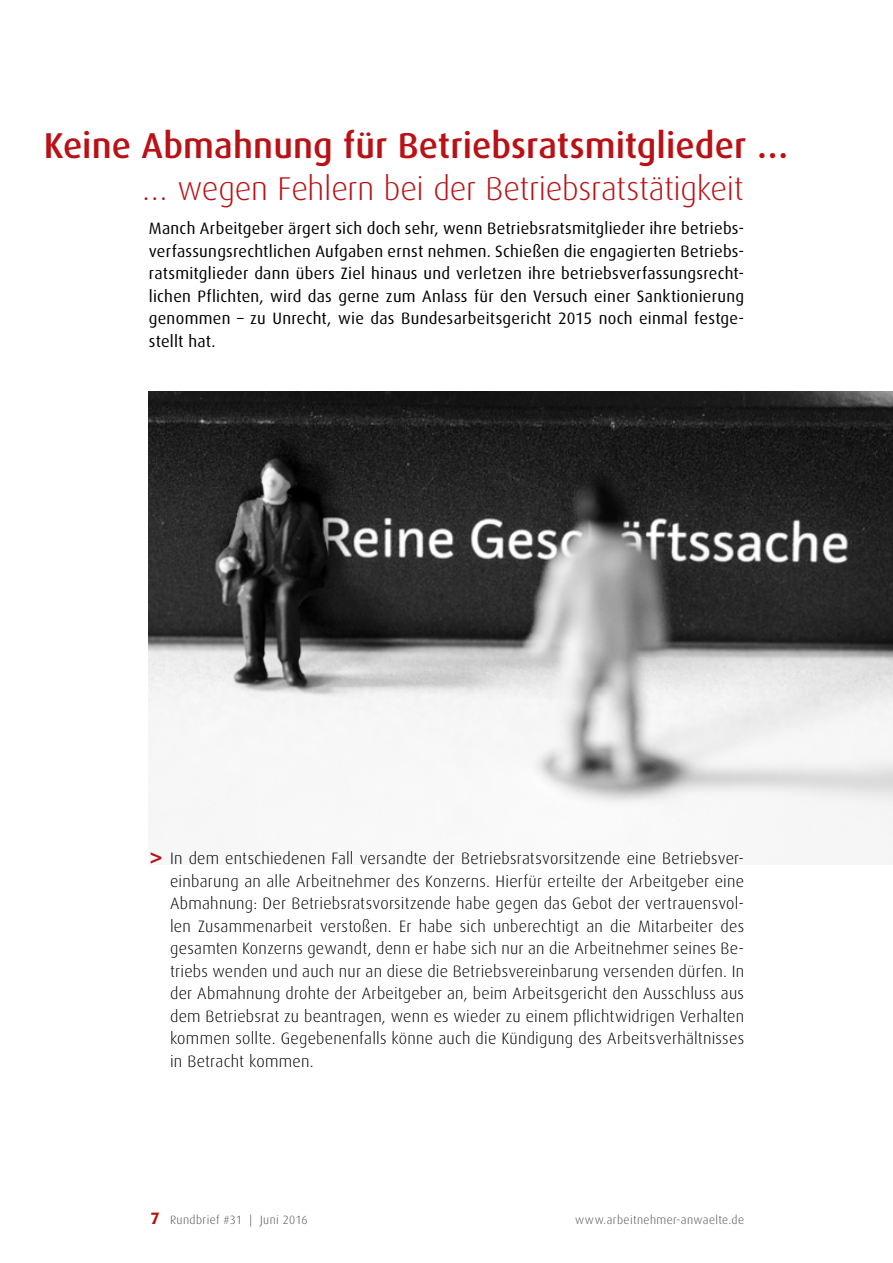
<style>
.page{position:relative;width:893px;height:1263px;background:#fff}
.page>*{position:absolute;margin:0;border:0;box-sizing:border-box;transform-origin:0 0}
.t1{font:500 36px "Dax";color:#b91115}
.t2{font:300 33px "Dax";letter-spacing:-.01em;color:#b91115}
.t3{font:500 27px "Dax";color:#b91115}
.t4{font:300 16.5px/22.5px "Dax";letter-spacing:.015em;color:#000;text-align:justify}
.t5{font:16.5px/22.5px "Dax";letter-spacing:.015em;color:#000;text-align:justify}
.t6{font:300 12px "Dax";letter-spacing:.035em;color:#504f53}
.s1{font-weight:700;font-size:16.5px;color:#b91115}
</style>
<div class="page">
<img style="left:149px;top:392px;width:744px;height:431px">
<h1 class="t1" style="left:44px;top:125px;width:746px">Keine Abmahnung für Betriebsratsmitglieder …</h1>
<h2 class="t2" style="left:142px;top:170px;width:603px">… wegen Fehlern bei der Betriebsratstätigkeit</h2>
<p class="t5" style="left:149px;top:217px;width:597px">Manch Arbeitgeber ärgert sich doch sehr, wenn Betriebsratsmitglieder ihre betriebs&shy;verfassungsrechtlichen Aufgaben ernst nehmen. Schießen die engagierten Betriebs&shy;ratsmitglieder dann übers Ziel hinaus und verletzen ihre betriebsverfassungsrecht&shy;lichen Pflichten, wird das gerne zum Anlass für den Versuch einer Sanktionierung genommen – zu Unrecht, wie das Bundesarbeitsgericht 2015 noch einmal festge&shy;stellt hat.</p>
<h3 class="t3" style="left:149px;top:843px;width:16px">&gt;</h3>
<p class="t4" style="left:170px;top:847px;width:576px">In dem entschiedenen Fall versandte der Betriebsratsvorsitzende eine Betriebsver&shy;einbarung an alle Arbeitnehmer des Konzerns. Hierfür erteilte der Arbeitgeber eine Abmahnung: Der Betriebsratsvorsitzende habe gegen das Gebot der vertrauensvol&shy;len Zusammenarbeit verstoßen. Er habe sich unberechtigt an die Mitarbeiter des gesamten Konzerns gewandt, denn er habe sich nur an die Arbeitnehmer seines Be&shy;triebs wenden und auch nur an diese die Betriebsvereinbarung versenden dürfen. In der Abmahnung drohte der Arbeitgeber an, beim Arbeitsgericht den Ausschluss aus dem Betriebsrat zu beantragen, wenn es wieder zu einem pflichtwidrigen Verhalten kommen sollte. Gegebenenfalls könne auch die Kündigung des Arbeitsverhältnisses in Betracht kommen.</p>
<p class="t6" style="left:151px;top:1213px;width:158px"><span class="s1">7</span> Rundbrief #31 | Juni 2016</p>
<p class="t6" style="left:575px;top:1213px;width:170px">www.arbeitnehmer-anwaelte.de</p>
</div>
